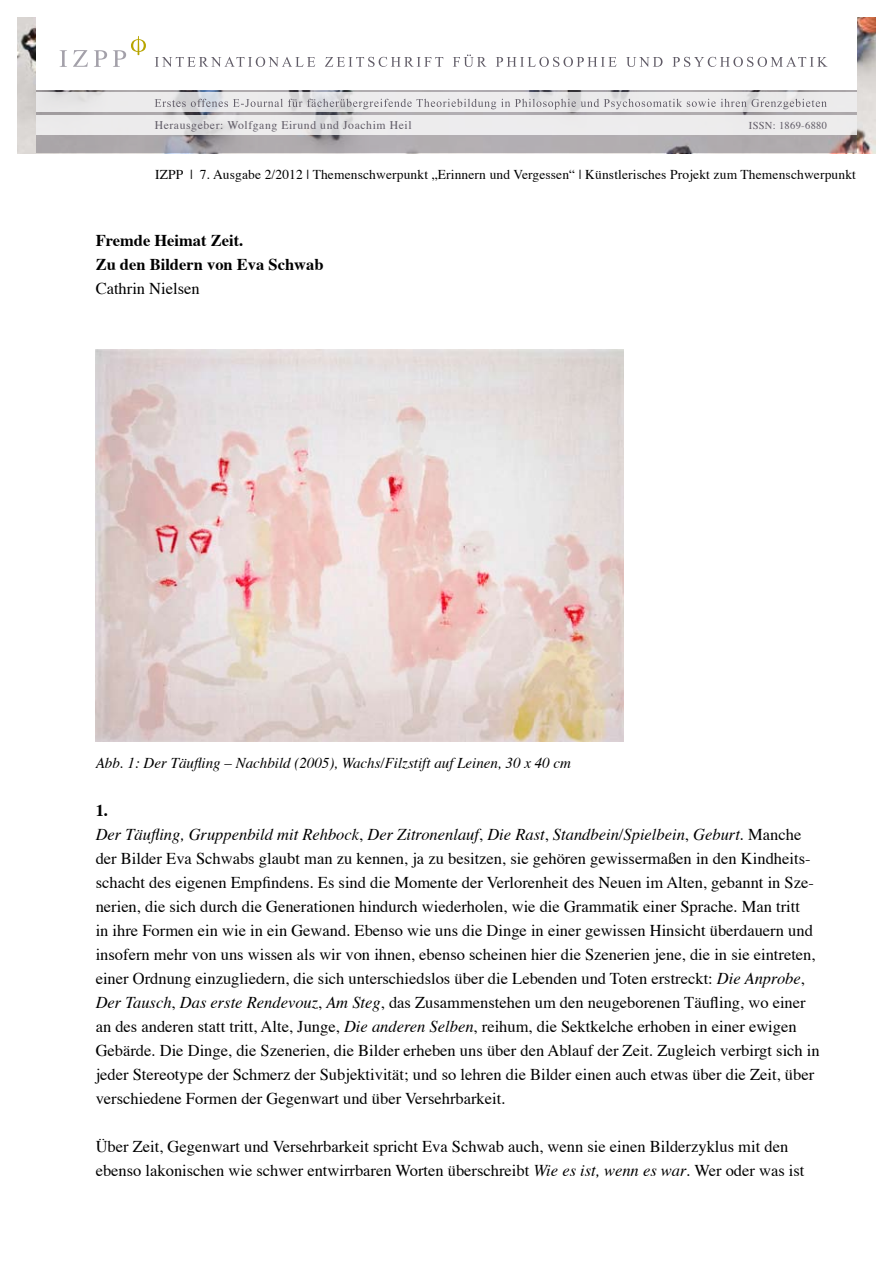
<style>
.page{position:relative;width:893px;height:1263px;background:#fff}
.page>*{position:absolute;margin:0;border:0;box-sizing:border-box;transform-origin:0 0}
.t1{font:16.5px/24px "Times";color:#000}
.t2{font:700 16.5px/24px "Times";color:#000}
.t3{font:italic 15px "Times";color:#000}
.t4{font:13.5px "Times";letter-spacing:.01em;color:#000}
.t5{font:11.7px "Times";letter-spacing:.05em;color:#605b66}
.t6{font:10.5px "Times";letter-spacing:.03em;color:#605b66}
.s1{font-weight:700}
.s2{font-style:italic}
</style>
<div class="page">
<img style="left:17px;top:17px;width:859px;height:136px">
<svg style="left:36px;top:90px;width:821px;height:63px;background:#aeaaad"></svg>
<svg style="left:36px;top:115px;width:821px;height:19px;background:#eae9ea"></svg>
<svg style="left:36px;top:93px;width:821px;height:19px;background:#e8e7e8"></svg>
<div style="left:36px;top:13px;width:821px;height:77px;background:#fff"></div>
<svg style="left:155px;top:55px;width:673px;height:12px"></svg>
<svg style="left:155px;top:99px;width:672px;height:10px;background:#cfced1"></svg>
<svg style="left:60px;top:50px;width:7px;height:17px"></svg>
<svg style="left:73px;top:50px;width:15px;height:17px"></svg>
<svg style="left:94px;top:50px;width:13px;height:17px"></svg>
<svg style="left:113px;top:36px;width:33px;height:31px"></svg>
<img style="left:96px;top:350px;width:527px;height:391px">
<p class="t5" style="left:155px;top:114px;width:258px">Herausgeber: Wolfgang Eirund und Joachim Heil</p>
<p class="t6" style="left:749px;top:115px;width:80px">ISSN: 1869-6880</p>
<p class="t4" style="left:155px;top:161px;width:702px">IZPP | 7. Ausgabe 2/2012 | Themenschwerpunkt „Erinnern und Vergessen“ | Künstlerisches Projekt zum Themenschwerpunkt</p>
<p class="t2" style="left:96px;top:227px;width:229px">Fremde Heimat Zeit.<br>Zu den Bildern von Eva Schwab</p>
<p class="t1" style="left:96px;top:275px;width:106px">Cathrin Nielsen</p>
<p class="t3" style="left:96px;top:750px;width:477px">Abb. 1: Der Täufling – Nachbild (2005), Wachs/Filzstift auf Leinen, 30 x 40 cm</p>
<p class="t1" style="left:96px;top:797px;width:726px"><span class="s1">1.<br></span><span class="s2">Der Täufling, Gruppenbild mit Rehbock</span>, <span class="s2">Der Zitronenlauf</span>, <span class="s2">Die Rast</span>, <span class="s2">Standbein/Spielbein</span>, <span class="s2">Geburt</span>. Manche der Bilder Eva Schwabs glaubt man zu kennen, ja zu besitzen, sie gehören gewissermaßen in den Kindheits&shy;schacht des eigenen Empfindens. Es sind die Momente der Verlorenheit des Neuen im Alten, gebannt in Sze&shy;nerien, die sich durch die Generationen hindurch wiederholen, wie die Grammatik einer Sprache. Man tritt<br>in ihre Formen ein wie in ein Gewand. Ebenso wie uns die Dinge in einer gewissen Hinsicht überdauern und insofern mehr von uns wissen als wir von ihnen, ebenso scheinen hier die Szenerien jene, die in sie eintreten, einer Ordnung einzugliedern, die sich unterschiedslos über die Lebenden und Toten erstreckt: <span class="s2">Die Anprobe</span>, <span class="s2">Der Tausch</span>, <span class="s2">Das erste Rendevouz</span>, <span class="s2">Am Steg</span>, das Zusammenstehen um den neugeborenen Täufling, wo einer an des anderen statt tritt, Alte, Junge, <span class="s2">Die anderen Selben</span>, reihum, die Sektkelche erhoben in einer ewigen Gebärde. Die Dinge, die Szenerien, die Bilder erheben uns über den Ablauf der Zeit. Zugleich verbirgt sich in jeder Stereotype der Schmerz der Subjektivität; und so lehren die Bilder einen auch etwas über die Zeit, über verschiedene Formen der Gegenwart und über Versehrbarkeit.</p>
<p class="t1" style="left:96px;top:1133px;width:710px">Über Zeit, Gegenwart und Versehrbarkeit spricht Eva Schwab auch, wenn sie einen Bilderzyklus mit den ebenso lakonischen wie schwer entwirrbaren Worten überschreibt <span class="s2">Wie es ist, wenn es war</span>. Wer oder was ist</p>
</div>
